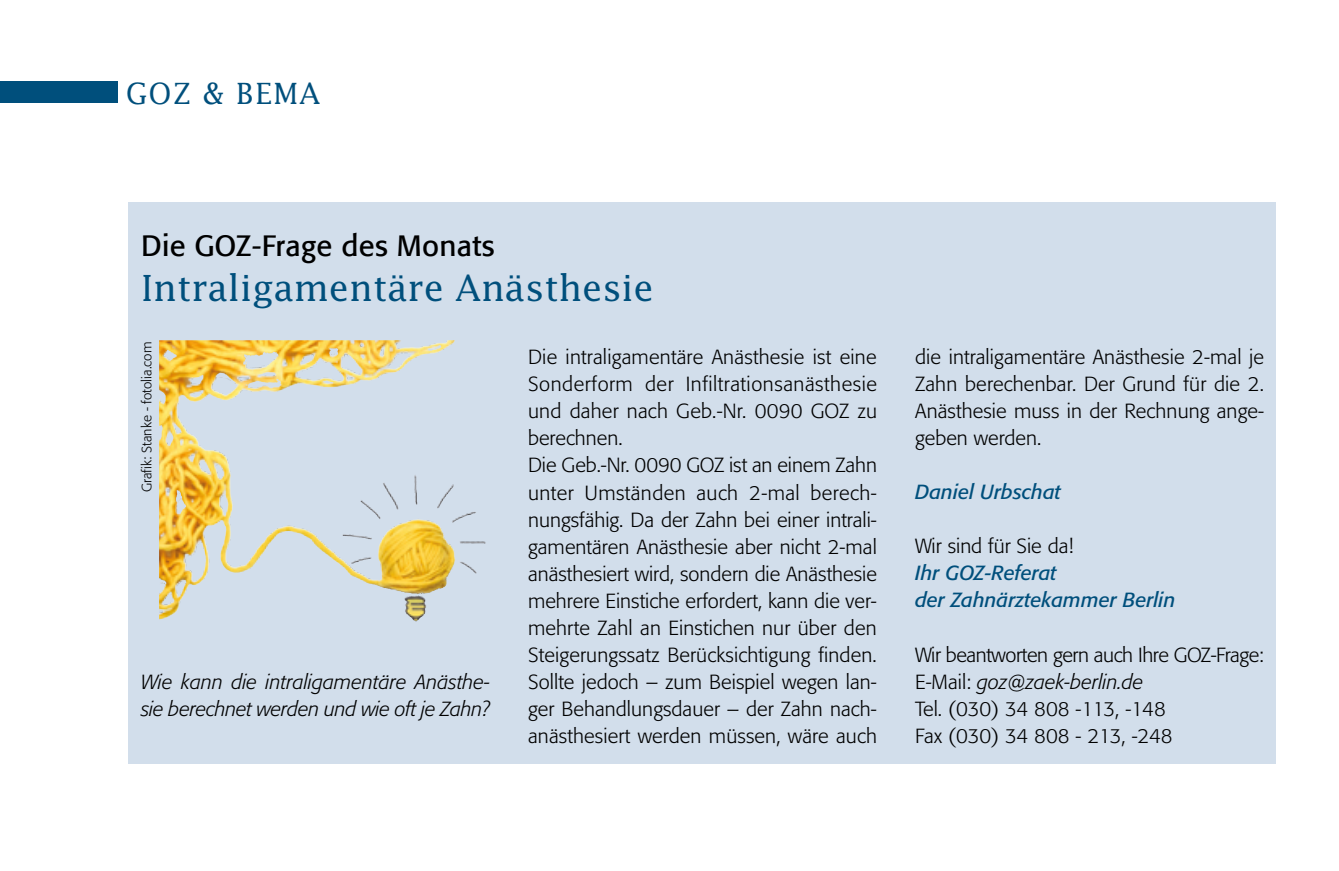
<style>
.page{position:relative;width:1339px;height:871px;background:#fff}
.page>*{position:absolute;margin:0;border:0;box-sizing:border-box;transform-origin:0 0}
.t1{font:36px "Lucida";color:#004f7c}
.t2{font:29.25px "Formata";letter-spacing:.01em;color:#000}
.t3{font:29.25px "Lucida";letter-spacing:.04em;color:#004f7c}
.t4{font:300 20.25px/27px "Formata";letter-spacing:.005em;color:#000}
.t5{font:300 20.25px/27px "Formata";letter-spacing:-.02em;color:#000}
.t6{font:italic 300 20.25px/27px "Formata";color:#000}
.t7{font:italic 20.25px/27px "Formata";color:#004f7c}
.t8{font:300 13.5px "Formata";color:#000}
.s1{font-style:italic}
</style>
<div class="page">
<div style="left:0;top:81px;width:118px;height:21px;background:#004f7c"></div>
<div style="left:128px;top:202px;width:1147px;height:562px;background:#d2deeb"></div>
<img style="left:159px;top:340px;width:288px;height:279px">
<h2 class="t3" style="left:126px;top:75px;width:196px">GOZ &amp; BEMA</h2>
<h2 class="t2" style="left:141px;top:227px;width:355px">Die GOZ-Frage des Monats</h2>
<h1 class="t1" style="left:141px;top:265px;width:514px">Intraligamentäre Anästhesie</h1>
<p class="t8" style="left:139px;top:492px;width:152px;rotate:-90deg">Grafik: Stanke - fotolia.com</p>
<p class="t6" style="left:141px;top:668px;width:351px">Wie kann die intraligamentäre Anästhe&shy;sie berechnet werden und wie oft je Zahn?</p>
<p class="t4" style="left:528px;top:344px;width:350px">Die intraligamentäre Anästhesie ist eine Sonderform der Infiltrationsanästhesie und daher nach Geb.-Nr. 0090 GOZ zu berechnen.<br>Die Geb.-Nr. 0090 GOZ ist an einem Zahn unter Umständen auch 2-mal berech&shy;nungsfähig. Da der Zahn bei einer intrali&shy;gamentären Anästhesie aber nicht 2-mal anästhesiert wird, sondern die Anästhesie mehrere Einstiche erfordert, kann die ver&shy;mehrte Zahl an Einstichen nur über den Steigerungssatz Berücksichtigung finden.<br>Sollte jedoch – zum Beispiel wegen lan&shy;ger Behandlungsdauer – der Zahn nach&shy;anästhesiert werden müssen, wäre auch</p>
<p class="t4" style="left:915px;top:344px;width:350px;text-align:justify">die intraligamentäre Anästhesie 2-mal je Zahn berechenbar. Der Grund für die 2.<br>Anästhesie muss in der Rechnung ange&shy;geben werden.</p>
<p class="t7" style="left:915px;top:478px;width:147px">Daniel Urbschat</p>
<p class="t4" style="left:915px;top:533px;width:160px">Wir sind für Sie da!</p>
<p class="t7" style="left:915px;top:559px;width:262px">Ihr GOZ-Referat<br>der Zahnärztekammer Berlin</p>
<p class="t5" style="left:915px;top:641px;width:350px">Wir beantworten gern auch Ihre GOZ-Frage:<br>E-Mail: <span class="s1">goz@zaek-berlin.de<br></span>Tel. (030) 34 808 -113, -148<br>Fax (030) 34 808 - 213, -248</p>
</div>
